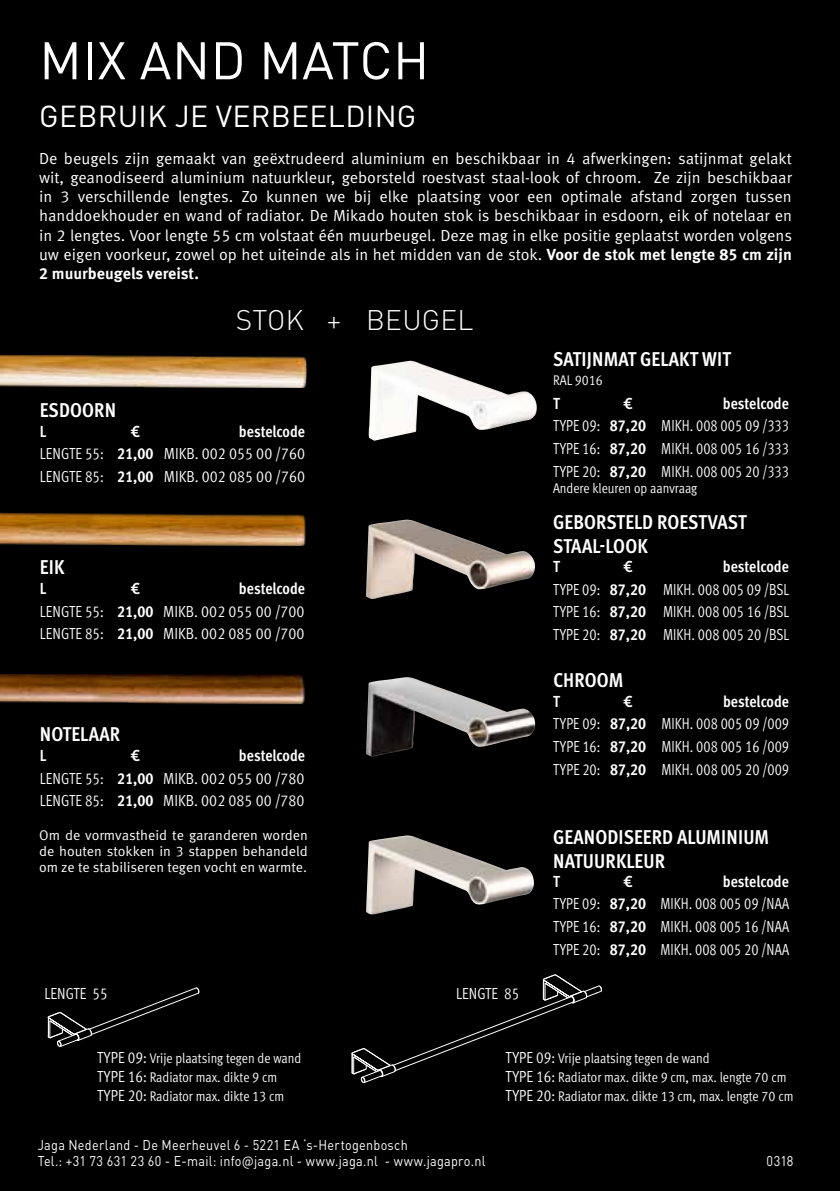
<style>
.page{position:relative;width:840px;height:1191px;background:#fff}
.page>*{position:absolute;margin:0;border:0;box-sizing:border-box;transform-origin:0 0}
.t1{font:52px "DIN Pro";letter-spacing:.01em;color:#fff}
.t2{font:30px "DIN Pro";letter-spacing:.01em;color:#fff}
.t3{font:300 28px "DIN Pro";letter-spacing:.01em;color:#fff}
.t4{font:700 condensed 20px/24px "Meta Pro";letter-spacing:.005em;color:#fff}
.t5{font:16px/19.2px "Meta Pro";color:#fff;text-align:justify}
.t6{font:16px/22.6px "Meta Pro Cond Norm";color:#fff;text-align:justify;scale:.9 1}
.t7{font:16px/22.6px "Meta Pro Cond Norm";color:#fff;scale:.95 1}
.t8{font:700 condensed 16px "Meta Pro";color:#fff}
.t9{font:14px/19.2px "Meta Pro Cond Norm";letter-spacing:-.005em;color:#fff}
.t10{font:14px/16.8px "DIN Pro";letter-spacing:.02em;color:#fff;scale:.9 1}
.t11{font:14px/16px "Meta Pro";color:#fff;text-align:justify}
.s1{font-weight:700}
.s2{font-family:"Meta Pro";font-weight:700;font-stretch:condensed}
.s3{font-size:16px}
</style>
<div class="page">
<div style="left:0;top:0;width:839px;height:1191px;background:#000"></div>
<img style="left:366px;top:519px;width:169px;height:80px">
<img style="left:368px;top:361px;width:169px;height:80px">
<img style="left:366px;top:677px;width:170px;height:80px">
<img style="left:366px;top:835px;width:167px;height:80px">
<svg style="left:47px;top:987px;width:153px;height:60px"></svg>
<svg style="left:351px;top:974px;width:251px;height:109px"></svg>
<img style="left:0;top:355px;width:308px;height:33px">
<img style="left:0;top:512px;width:306px;height:33px">
<img style="left:0;top:674px;width:305px;height:31px">
<h1 class="t1" style="left:39px;top:25px;width:391px">MIX AND MATCH</h1>
<h2 class="t2" style="left:39px;top:96px;width:378px">GEBRUIK JE VERBEELDING</h2>
<p class="t5" style="left:39px;top:149px;width:754px">De beugels zijn gemaakt van geëxtrudeerd aluminium en beschikbaar in 4 afwerkingen: satijnmat gelakt wit, geanodiseerd aluminium natuurkleur, geborsteld roestvast staal-look of chroom. Ze zijn beschikbaar in 3 verschillende lengtes. Zo kunnen we bij elke plaatsing voor een optimale afstand zorgen tussen handdoekhouder en wand of radiator. De Mikado houten stok is beschikbaar in esdoorn, eik of notelaar en in 2 lengtes. Voor lengte 55 cm volstaat één muurbeugel. Deze mag in elke positie geplaatst worden volgens uw eigen voorkeur, zowel op het uiteinde als in het midden van de stok. <span class="s1">Voor de stok met lengte 85 cm zijn 2 muurbeugels vereist.</span></p>
<h3 class="t3" style="left:236px;top:301px;width:239px">STOK + BEUGEL</h3>
<p class="t4" style="left:40px;top:397px;width:78px">ESDOORN</p>
<p class="t8" style="left:40px;top:419px;width:8px">L</p>
<p class="t8" style="left:131px;top:419px;width:9px">€</p>
<p class="t8" style="left:239px;top:419px;width:68px">bestelcode</p>
<p class="t7" style="left:40px;top:441px;width:280px">LENGTE 55: <span class="s2">21,00</span> MIKB. 002 055 00 /760<br>LENGTE 85: <span class="s2">21,00</span> MIKB. 002 085 00 /760</p>
<p class="t4" style="left:40px;top:554px;width:26px">EIK</p>
<p class="t8" style="left:40px;top:576px;width:8px">L</p>
<p class="t8" style="left:131px;top:576px;width:9px">€</p>
<p class="t8" style="left:239px;top:576px;width:68px">bestelcode</p>
<p class="t7" style="left:40px;top:599px;width:280px">LENGTE 55: <span class="s2">21,00</span> MIKB. 002 055 00 /700<br>LENGTE 85: <span class="s2">21,00</span> MIKB. 002 085 00 /700</p>
<p class="t4" style="left:40px;top:721px;width:82px">NOTELAAR</p>
<p class="t8" style="left:40px;top:743px;width:8px">L</p>
<p class="t8" style="left:131px;top:743px;width:9px">€</p>
<p class="t8" style="left:239px;top:743px;width:68px">bestelcode</p>
<p class="t7" style="left:40px;top:766px;width:280px">LENGTE 55: <span class="s2">21,00</span> MIKB. 002 055 00 /780<br>LENGTE 85: <span class="s2">21,00</span> MIKB. 002 085 00 /780</p>
<p class="t11" style="left:39px;top:827px;width:270px">Om de vormvastheid te garanderen worden de houten stokken in 3 stappen behandeld om ze te stabiliseren tegen vocht en warmte.</p>
<p class="t7" style="left:44px;top:980px;width:68px">LENGTE 55</p>
<p class="t7" style="left:456px;top:980px;width:68px">LENGTE 85</p>
<p class="t4" style="left:553px;top:346px;width:179px">SATIJNMAT GELAKT WIT</p>
<p class="t9" style="left:552px;top:369px;width:51px">RAL 9016</p>
<p class="t8" style="left:553px;top:391px;width:8px">T</p>
<p class="t8" style="left:623px;top:391px;width:9px">€</p>
<p class="t8" style="left:722px;top:391px;width:68px">bestelcode</p>
<p class="t6" style="left:553px;top:413px;width:263px">TYPE 09: <span class="s2">87,20</span> MIKH. 008 005 09 /333<br>TYPE 16: <span class="s2">87,20</span> MIKH. 008 005 16 /333<br>TYPE 20: <span class="s2">87,20</span> MIKH. 008 005 20 /333</p>
<p class="t9" style="left:552px;top:477px;width:146px">Andere kleuren op aanvraag</p>
<p class="t4" style="left:553px;top:509px;width:195px">GEBORSTELD ROESTVAST<br>STAAL-LOOK</p>
<p class="t8" style="left:553px;top:554px;width:8px">T</p>
<p class="t8" style="left:623px;top:554px;width:9px">€</p>
<p class="t8" style="left:722px;top:554px;width:68px">bestelcode</p>
<p class="t6" style="left:553px;top:576px;width:264px">TYPE 09: <span class="s2">87,20</span> MIKH. 008 005 09 /BSL TYPE 16: <span class="s2">87,20</span> MIKH. 008 005 16 /BSL TYPE 20: <span class="s2">87,20</span> MIKH. 008 005 20 /BSL</p>
<p class="t4" style="left:553px;top:667px;width:71px">CHROOM</p>
<p class="t8" style="left:553px;top:689px;width:8px">T</p>
<p class="t8" style="left:623px;top:689px;width:9px">€</p>
<p class="t8" style="left:722px;top:689px;width:68px">bestelcode</p>
<p class="t6" style="left:553px;top:711px;width:263px">TYPE 09: <span class="s2">87,20</span> MIKH. 008 005 09 /009<br>TYPE 16: <span class="s2">87,20</span> MIKH. 008 005 16 /009<br>TYPE 20: <span class="s2">87,20</span> MIKH. 008 005 20 /009</p>
<p class="t4" style="left:553px;top:824px;width:217px">GEANODISEERD ALUMINIUM<br>NATUURKLEUR</p>
<p class="t8" style="left:553px;top:869px;width:8px">T</p>
<p class="t8" style="left:623px;top:869px;width:9px">€</p>
<p class="t8" style="left:722px;top:869px;width:68px">bestelcode</p>
<p class="t6" style="left:553px;top:891px;width:263px">TYPE 09: <span class="s2">87,20</span> MIKH. 008 005 09 /NAA TYPE 16: <span class="s2">87,20</span> MIKH. 008 005 16 /NAA TYPE 20: <span class="s2">87,20</span> MIKH. 008 005 20 /NAA</p>
<p class="t9" style="left:97px;top:1047px;width:206px"><span class="s3">TYPE 09:</span> Vrije plaatsing tegen de wand<br><span class="s3">TYPE 16:</span> Radiator max. dikte 9 cm<br><span class="s3">TYPE 20:</span> Radiator max. dikte 13 cm</p>
<p class="t9" style="left:505px;top:1047px;width:289px"><span class="s3">TYPE 09:</span> Vrije plaatsing tegen de wand<br><span class="s3">TYPE 16:</span> Radiator max. dikte 9 cm, max. lengte 70 cm<br><span class="s3">TYPE 20:</span> Radiator max. dikte 13 cm, max. lengte 70 cm</p>
<p class="t10" style="left:38px;top:1135px;width:499px">Jaga Nederland - De Meerheuvel 6 - 5221 EA ‘s-Hertogenbosch<br>Tel. : +31 73 631 23 60 - E-mail : info@jaga.nl - www.jaga.nl - www.jagapro.nl</p>
<p class="t10" style="left:766px;top:1152px;width:31px">0318</p>
</div>
